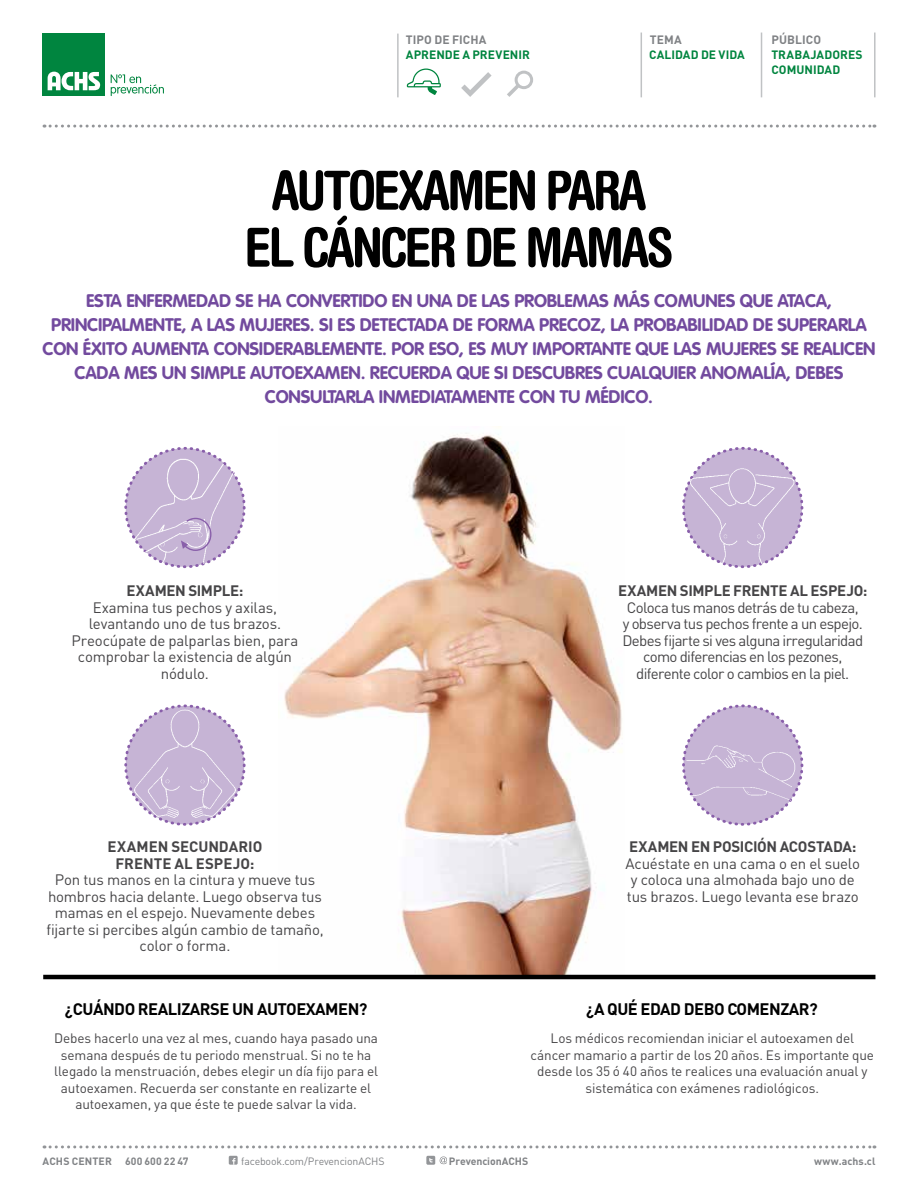
<style>
.page{position:relative;width:918px;height:1188px;background:#fff}
.page>*{position:absolute;margin:0;border:0;box-sizing:border-box;transform-origin:0 0}
.t1{font:700 condensed 54px/57px "Helvetica Rounded LT";letter-spacing:-.05em;color:#000;text-align:center}
.t2{font:700 18px/24px "VAG Rounded Std";letter-spacing:-.01em;color:#724a9e;text-align:center}
.t3{font:700 16.5px "DIN Pro";letter-spacing:-.03em;color:#000}
.t4{font:15px/16.5px "DIN Pro";letter-spacing:-.015em;color:#464547;text-align:center}
.t5{font:15px/16.5px "DIN Pro";letter-spacing:-.045em;color:#464547;text-align:center}
.t6{font:700 15px/16.5px "DIN Pro";letter-spacing:-.01em;color:#464547;text-align:center}
.t7{font:13.5px/16.5px "DIN Pro";letter-spacing:-.01em;color:#464547;text-align:center}
.t8{font:700 12px/15.3px "DIN Pro";letter-spacing:.005em;color:#00853f}
.t9{font:700 12px "DIN Pro";letter-spacing:.005em;color:#808285}
.t10{font:700 10.5px "DIN Pro";letter-spacing:.005em;color:#808285}
.t11{font:10.5px "DIN Pro";letter-spacing:-.015em;color:#808285}
</style>
<div class="page">
<svg style="left:44px;top:125px;width:831px;height:3px"></svg>
<svg style="left:44px;top:1145px;width:831px;height:3px"></svg>
<div style="left:43px;top:33px;width:62px;height:63px;background:#00853f"></div>
<svg style="left:48px;top:72px;width:52px;height:18px"></svg>
<svg style="left:111px;top:74px;width:53px;height:22px"></svg>
<hr style="left:641px;top:33px;width:1px;height:64px;background:#c0c2c4">
<hr style="left:397px;top:34px;width:2px;height:63px;background:#c0c2c4">
<hr style="left:761px;top:33px;width:1px;height:64px;background:#c0c2c4">
<hr style="left:874px;top:33px;width:2px;height:64px;background:#c0c2c4">
<svg style="left:461px;top:72px;width:31px;height:25px"></svg>
<svg style="left:507px;top:71px;width:26px;height:26px"></svg>
<svg style="left:407px;top:69px;width:34px;height:26px"></svg>
<svg style="left:124px;top:447px;width:122px;height:121px"></svg>
<svg style="left:682px;top:447px;width:121px;height:121px"></svg>
<img style="left:689px;top:467px;width:105px;height:100px">
<svg style="left:124px;top:705px;width:122px;height:121px"></svg>
<img style="left:133px;top:709px;width:103px;height:110px">
<svg style="left:682px;top:705px;width:121px;height:121px"></svg>
<img style="left:685px;top:743px;width:112px;height:58px">
<img style="left:278px;top:426px;width:347px;height:549px">
<hr style="left:43px;top:975px;width:832px;height:4px;background:#000">
<svg style="left:440px;top:1157px;width:7px;height:7px"></svg>
<div style="left:229px;top:1156px;width:9px;height:9px;background:#939598"></div>
<svg style="left:232px;top:1158px;width:3px;height:7px"></svg>
<div style="left:426px;top:1156px;width:9px;height:9px;background:#939598"></div>
<svg style="left:429px;top:1158px;width:4px;height:4px"></svg>
<p class="t9" style="left:406px;top:31px;width:82px">TIPO DE FICHA</p>
<p class="t9" style="left:650px;top:31px;width:33px">TEMA</p>
<p class="t8" style="left:649px;top:46px;width:30px">CALIDAD</p>
<p class="t8" style="left:701px;top:46px;width:26px">DE VIDA</p>
<p class="t8" style="left:406px;top:46px;width:75px">APRENDE A PREVENIR</p>
<p class="t9" style="left:771px;top:31px;width:38px">PÚBLICO</p>
<p class="t8" style="left:771px;top:46px;width:93px">TRABAJADORES<br>COMUNIDAD</p>
<h1 class="t1" style="left:244px;top:161px;width:431px">AUTOEXAMEN PARA<br>EL CÁNCER DE MAMAS</h1>
<p class="t2" style="left:43px;top:289px;width:835px">ESTA ENFERMEDAD SE HA CONVERTIDO EN UNA DE LAS PROBLEMAS MÁS COMUNES QUE ATACA, PRINCIPALMENTE, A LAS MUJERES. SI ES DETECTADA DE FORMA PRECOZ, LA PROBABILIDAD DE SUPERARLA CON ÉXITO AUMENTA CONSIDERABLEMENTE. POR ESO, ES MUY IMPORTANTE QUE LAS MUJERES SE REALICEN CADA MES UN SIMPLE AUTOEXAMEN. RECUERDA QUE SI DESCUBRES CUALQUIER ANOMALÍA, DEBES CONSULTARLA INMEDIATAMENTE CON TU MÉDICO.</p>
<p class="t6" style="left:127px;top:582px;width:118px">EXAMEN SIMPLE:</p>
<p class="t4" style="left:72px;top:598px;width:228px">Examina tus pechos y axilas, levantando uno de tus brazos.<br>Preocúpate de palparlas bien, para comprobar la existencia de algún nódulo.</p>
<p class="t6" style="left:108px;top:838px;width:156px">EXAMEN SECUNDARIO<br>FRENTE AL ESPEJO:</p>
<p class="t4" style="left:46px;top:871px;width:279px">Pon tus manos en la cintura y mueve tus hombros hacia delante. Luego observa tus mamas en el espejo. Nuevamente debes fijarte si percibes algún cambio de tamaño, color o forma.</p>
<p class="t3" style="left:65px;top:998px;width:304px">¿CUÁNDO REALIZARSE UN AUTOEXAMEN?</p>
<p class="t7" style="left:54px;top:1029px;width:325px">Debes hacerlo una vez al mes, cuando haya pasado una semana después de tu periodo menstrual. Si no te ha llegado la menstruación, debes elegir un día fijo para el autoexamen. Recuerda ser constante en realizarte el autoexamen, ya que éste te puede salvar la vida.</p>
<p class="t6" style="left:618px;top:582px;width:251px">EXAMEN SIMPLE FRENTE AL ESPEJO:</p>
<p class="t5" style="left:622px;top:598px;width:242px">Coloca tus manos detrás de tu cabeza, y observa tus pechos frente a un espejo.<br>Debes fijarte si ves alguna irregularidad como diferencias en los pezones, diferente color o cambios en la piel.</p>
<p class="t6" style="left:629px;top:838px;width:229px">EXAMEN EN POSICIÓN ACOSTADA:</p>
<p class="t4" style="left:625px;top:854px;width:236px;text-align:left">Acuéstate en una cama o en el suelo y coloca una almohada bajo uno de tus brazos. Luego levanta ese brazo</p>
<p class="t3" style="left:586px;top:998px;width:233px">¿A QUÉ EDAD DEBO COMENZAR?</p>
<p class="t7" style="left:531px;top:1029px;width:345px">Los médicos recomiendan iniciar el autoexamen del cáncer mamario a partir de los 20 años. Es importante que desde los 35 ó 40 años te realices una evaluación anual y sistemática con exámenes radiológicos.</p>
<p class="t11" style="left:241px;top:1154px;width:145px">facebook.com/PrevencionACHS</p>
<p class="t10" style="left:449px;top:1154px;width:81px">PREVENCIONACHS</p>
<p class="t10" style="left:43px;top:1154px;width:71px">ACHS CENTER</p>
<p class="t10" style="left:125px;top:1154px;width:65px">600 600 22 47</p>
<p class="t10" style="left:814px;top:1154px;width:63px">WWW.ACHS.CL</p>
</div>
